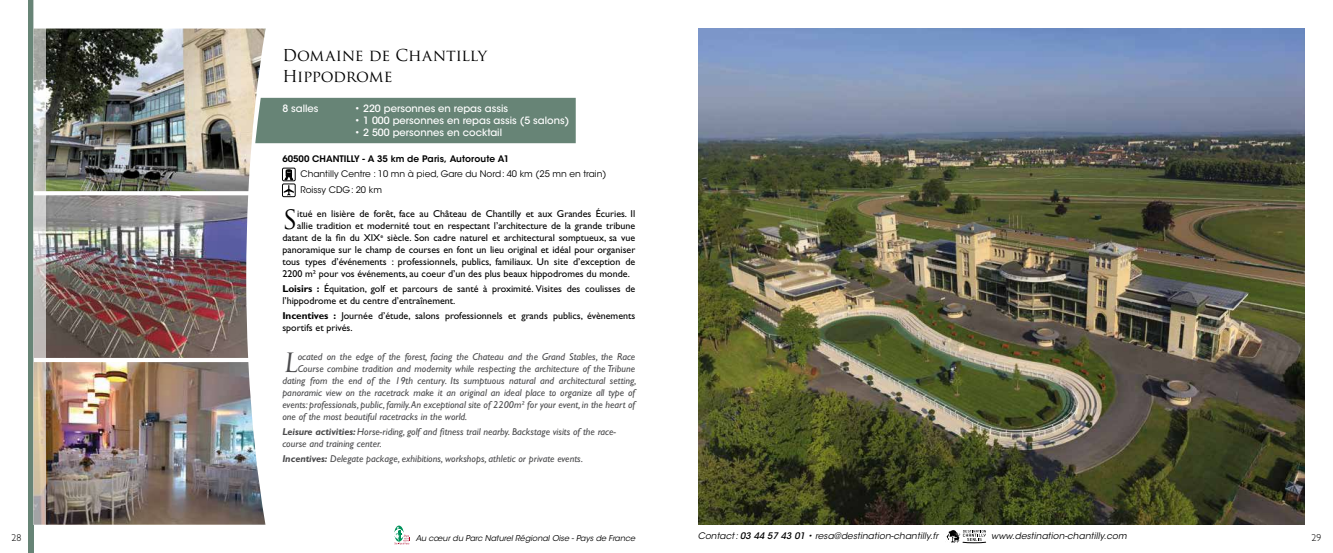
<style>
.page{position:relative;width:1333px;height:553px;background:#fff}
.page>*{position:absolute;margin:0;border:0;box-sizing:border-box;transform-origin:0 0}
.t1{font:25.9px "Trajan Pro";color:#000}
.t2{font:25.9px "Trajan Pro";color:#4b4b4d}
.t3{font:16px/21.7px "Trajan Pro";letter-spacing:-.015em;color:#000}
.t4{font:10px/12px "Gill Sans Std";color:#000}
.t5{font:italic 10px/12px "Gill Sans Std";color:#4b4b4d}
.t6{font:500 10px "ITC Avant Garde Std";color:#fff}
.t7{font:300 10px "Gill Sans Std";color:#000}
.t8{font:italic 9px "ITC Avant Garde Std";letter-spacing:.01em;color:#000}
.t9{font:9px/15.8px "ITC Avant Garde Std";color:#000}
.t10{font:600 9px "ITC Avant Garde Std";color:#000}
.t11{font:italic 8px "ITC Avant Garde Std";color:#000}
.s1{font-weight:700}
.s2{font-weight:500}
</style>
<div class="page">
<div style="left:29px;top:0;width:5px;height:553px;background:#678476"></div>
<img style="left:46px;top:29px;width:220px;height:162px">
<img style="left:46px;top:195px;width:202px;height:163px">
<img style="left:46px;top:362px;width:219px;height:162px">
<svg style="left:33px;top:0;width:13px;height:524px"></svg>
<img style="left:698px;top:28px;width:606px;height:496px">
<div style="left:255px;top:98px;width:320px;height:45px;background:#678476"></div>
<svg style="left:394px;top:526px;width:16px;height:19px"></svg>
<div style="left:282px;top:168px;width:13px;height:13px;border:1px solid #000"></div>
<div style="left:282px;top:184px;width:13px;height:13px;border:1px solid #000"></div>
<svg style="left:284px;top:170px;width:10px;height:25px"></svg>
<svg style="left:946px;top:530px;width:39px;height:13px"></svg>
<h2 class="t3" style="left:282px;top:44px;width:206px">Domaine de Chantilly<br>Hippodrome</h2>
<p class="t6" style="left:282px;top:102px;width:38px">8 salles</p>
<p class="t6" style="left:354px;top:102px;width:155px">• 220 personnes en repas assis</p>
<p class="t6" style="left:354px;top:114px;width:216px">• 1 000 personnes en repas assis (5 salons)</p>
<p class="t6" style="left:354px;top:126px;width:149px">• 2 500 personnes en cocktail</p>
<p class="t10" style="left:282px;top:153px;width:228px">60500 CHANTILLY - A 35 km de Paris, Autoroute A1</p>
<p class="t9" style="left:300px;top:166px;width:307px">Chantilly Centre : 10 mn à pied, Gare du Nord: 40 km (25 mn en train)<br>Roissy CDG: 20 km</p>
<h1 class="t1" style="left:282px;top:203px;width:16px">S</h1>
<p class="t4" style="left:297px;top:208px;width:339px">itué en lisière de forêt, face au Château de Chantilly et aux Grandes Écuries. Il</p>
<p class="t4" style="left:297px;top:220px;width:339px">allie tradition et modernité tout en respectant l’architecture de la grande tribune</p>
<p class="t4" style="left:282px;top:232px;width:354px">datant de la fin du XIX<sup>e</sup> siècle. Son cadre naturel et architectural somptueux, sa vue</p>
<p class="t4" style="left:282px;top:244px;width:354px">panoramique sur le champ de courses en font un lieu original et idéal pour organiser</p>
<p class="t4" style="left:282px;top:256px;width:354px">tous types d’événements : professionnels, publics, familiaux. Un site d’exception de</p>
<p class="t4" style="left:282px;top:268px;width:349px">2200 m² pour vos événements, au coeur d’un des plus beaux hippodromes du monde.</p>
<p class="t4" style="left:282px;top:283px;width:354px"><span class="s1">Loisirs :</span> Équitation, golf et parcours de santé à proximité. Visites des coulisses de l’hippodrome et du centre d’entraînement.</p>
<p class="t4" style="left:282px;top:309px;width:354px"><span class="s1">Incentives :</span> Journée d’étude, salons professionnels et grands publics, évènements sportifs et privés.</p>
<h1 class="t2" style="left:282px;top:346px;width:21px">L</h1>
<p class="t5" style="left:298px;top:351px;width:339px">ocated on the edge of the forest, facing the Chateau and the Grand Stables, the Race</p>
<p class="t5" style="left:298px;top:363px;width:339px">Course combine tradition and modernity while respecting the architecture of the Tribune</p>
<p class="t5" style="left:282px;top:375px;width:355px">dating from the end of the 19th century. Its sumptuous natural and architectural setting,</p>
<p class="t5" style="left:282px;top:387px;width:354px">panoramic view on the racetrack make it an original an ideal place to organize all type of</p>
<p class="t5" style="left:282px;top:399px;width:354px">events: professionals, public, family. An exceptional site of 2200m² for your event, in the heart of</p>
<p class="t5" style="left:282px;top:411px;width:186px">one of the most beautiful racetracks in the world.</p>
<p class="t5" style="left:282px;top:425px;width:335px"><span class="s1">Leisure activities:</span> Horse-riding, golf and fitness trail nearby. Backstage visits of the race&shy;course and training center.</p>
<p class="t5" style="left:282px;top:452px;width:302px"><span class="s1">Incentives:</span> Delegate package, exhibitions, workshops, athletic or private events.</p>
<p class="t11" style="left:416px;top:533px;width:221px">Au cœur du Parc Naturel Régional Oise - Pays de France</p>
<p class="t8" style="left:697px;top:530px;width:242px">Contact: <span class="s2">03 44 57 43 01</span> • resa@destination-chantilly.fr</p>
<p class="t8" style="left:991px;top:530px;width:137px">www.destination-chantilly.com</p>
<p class="t7" style="left:11px;top:532px;width:11px">28</p>
<p class="t7" style="left:1311px;top:531px;width:11px">29</p>
</div>
